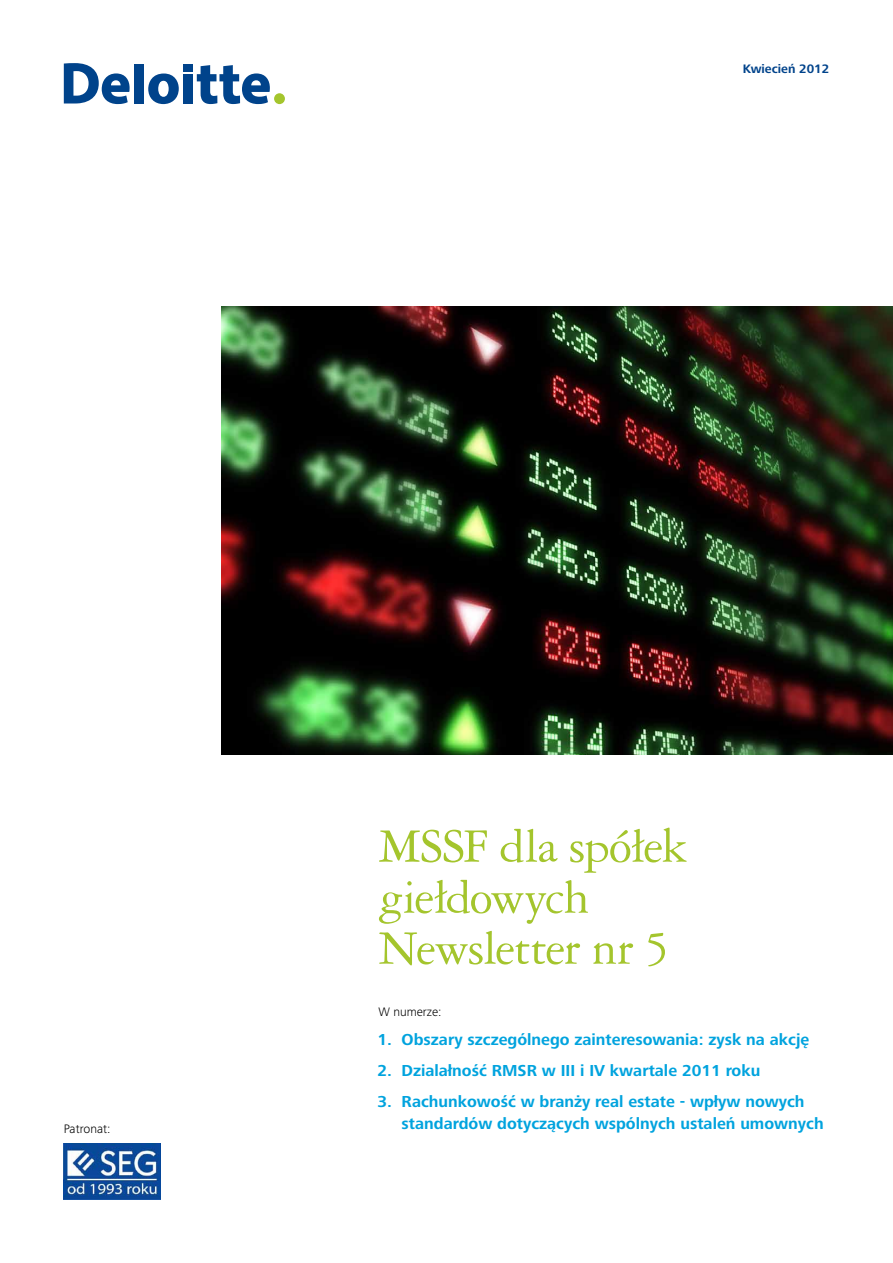
<style>
.page{position:relative;width:893px;height:1263px;background:#fff}
.page>*{position:absolute;margin:0;border:0;box-sizing:border-box;transform-origin:0 0}
.t1{font:51px/51px "Garamond 3 CE";letter-spacing:-.03em;color:#a4c52d}
.t2{font:700 16.5px/22.5px "Frutiger Next Pro";color:#00a3de}
.t3{font:300 12.75px "Frutiger Next Pro";color:#000}
.t4{font:700 12.75px "Frutiger Next Pro";color:#00438b}
</style>
<div class="page">
<img style="left:221px;top:306px;width:672px;height:448px">
<img style="left:64px;top:1144px;width:97px;height:55px">
<div style="left:134px;top:64px;width:10px;height:39px;background:#00438b"></div>
<svg style="left:148px;top:74px;width:31px;height:30px"></svg>
<div style="left:183px;top:74px;width:10px;height:29px;background:#00438b"></div>
<div style="left:183px;top:64px;width:10px;height:7px;background:#00438b"></div>
<svg style="left:197px;top:65px;width:73px;height:39px"></svg>
<div style="left:274px;top:93px;width:11px;height:11px;background:#a4c52d;border-radius:50%"></div>
<svg style="left:64px;top:63px;width:66px;height:41px"></svg>
<p class="t4" style="left:743px;top:61px;width:88px">Kwiecień 2012</p>
<p class="t3" style="left:64px;top:1121px;width:48px">Patronat:</p>
<h1 class="t1" style="left:378px;top:820px;width:310px">MSSF dla spółek giełdowych<br>Newsletter nr 5</h1>
<p class="t3" style="left:378px;top:1004px;width:65px">W numerze:</p>
<p class="t2" style="left:377px;top:1028px;width:433px">1. Obszary szczególnego zainteresowania: zysk na akcję</p>
<p class="t2" style="left:377px;top:1059px;width:384px">2. Dzialałność RMSR w III i IV kwartale 2011 roku</p>
<p class="t2" style="left:402px;top:1090px;width:424px;text-indent:-24px">3. Rachunkowość w branży real estate - wpływ nowych standardów dotyczących wspólnych ustaleń umownych</p>
</div>
